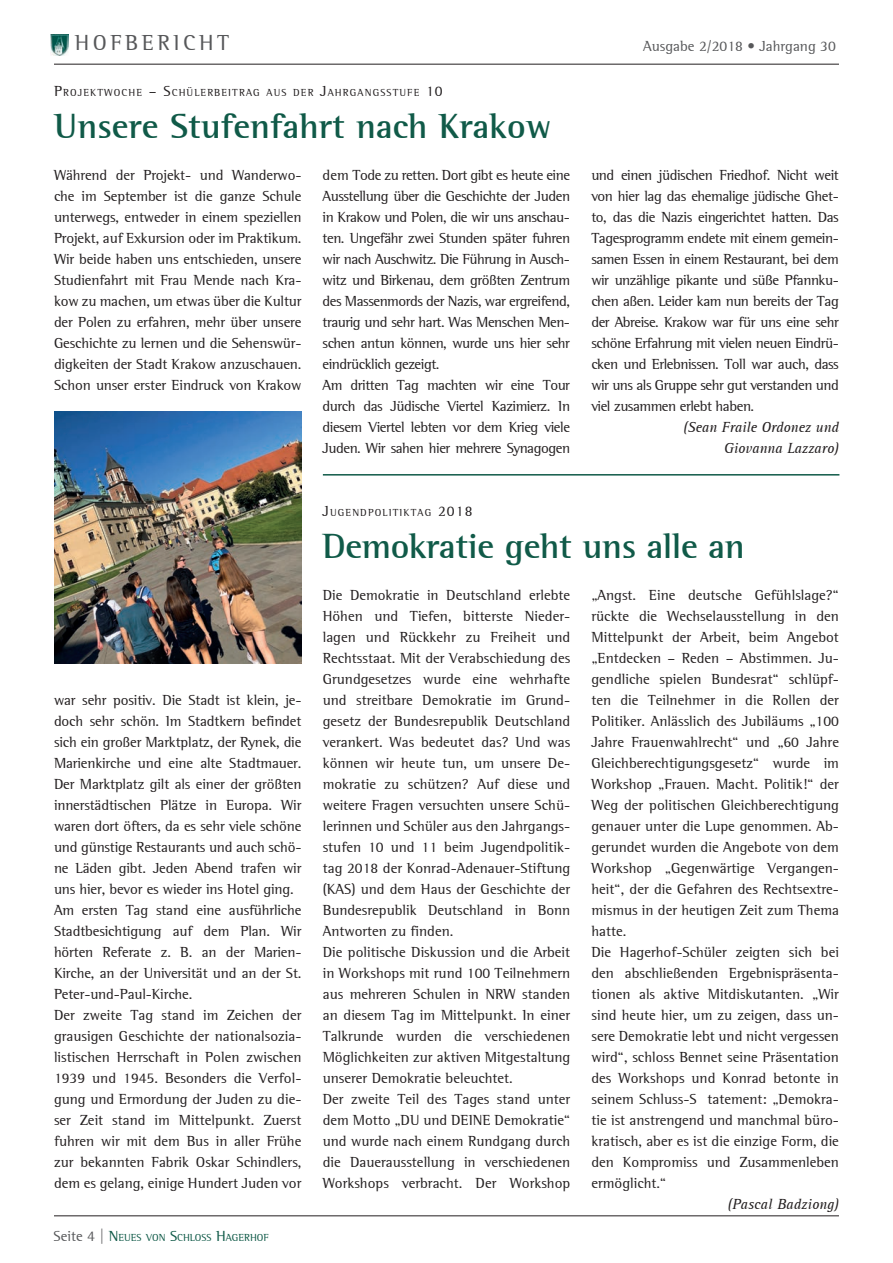
<style>
.page{position:relative;width:893px;height:1263px;background:#fff}
.page>*{position:absolute;margin:0;border:0;box-sizing:border-box;transform-origin:0 0}
.t1{font:700 36px "AT Rotis Semi Serif";color:#105a48}
.t2{font:22.35px "AT Rotis Semi Serif";letter-spacing:.16em;color:#57585a}
.t3{font:15px/21px "AT Rotis Semi Serif";color:#231f20}
.t4{font:15px/21px "AT Rotis Semi Serif";letter-spacing:-.03em;color:#231f20}
.t5{font:italic 15px/21px "AT Rotis Serif";letter-spacing:-.01em;color:#231f20;text-align:right}
.t6{font:15px "AT Rotis Semi Serif";color:#57585a}
.t7{font:10.5px "AT Rotis Semi Serif";letter-spacing:.105em;color:#231f20}
.t8{font:10.5px "AT Rotis Semi Serif";color:#105a48}
.s1{font-size:15px}
.s2{font-size:15px;color:#57585a}
</style>
<div class="page">
<hr style="left:54px;top:64px;width:785px;height:1px;background:#231f20">
<img style="left:51px;top:35px;width:17px;height:20px">
<hr style="left:54px;top:1215px;width:785px;height:1px;background:#231f20">
<hr style="left:323px;top:474px;width:516px;height:2px;background:#105a48">
<img style="left:54px;top:411px;width:247px;height:252px">
<h2 class="t2" style="left:75px;top:30px;width:156px">HOFBERICHT</h2>
<p class="t6" style="left:643px;top:38px;width:194px">Ausgabe 2/2018 • Jahrgang 30</p>
<p class="t7" style="left:54px;top:86px;width:390px"><span class="s1">P</span>ROJEKTWOCHE <span class="s1">– S</span>CHÜLERBEITRAG AUS DER <span class="s1">J</span>AHRGANGSSTUFE <span class="s1">10</span></p>
<h1 class="t1" style="left:54px;top:104px;width:499px">Unsere Stufenfahrt nach Krakow</h1>
<p class="t3" style="left:54px;top:164px;width:249px;text-align:justify">Während der Projekt- und Wanderwo&shy;che im September ist die ganze Schule unterwegs, entweder in einem speziellen Projekt, auf Exkursion oder im Praktikum.<br>Wir beide haben uns entschieden, unsere Studienfahrt mit Frau Mende nach Kra&shy;kow zu machen, um etwas über die Kultur der Polen zu erfahren, mehr über unsere Geschichte zu lernen und die Sehenswür&shy;digkeiten der Stadt Krakow anzuschauen.<br>Schon unser erster Eindruck von Krakow</p>
<p class="t4" style="left:323px;top:164px;width:249px">dem Tode zu retten. Dort gibt es heute eine Ausstellung über die Geschichte der Juden in Krakow und Polen, die wir uns anschau&shy;ten. Ungefähr zwei Stunden später fuhren wir nach Auschwitz. Die Führung in Ausch&shy;witz und Birkenau, dem größten Zentrum des Massenmords der Nazis, war ergreifend, traurig und sehr hart. Was Menschen Men&shy;schen antun können, wurde uns hier sehr eindrücklich gezeigt.<br>Am dritten Tag machten wir eine Tour durch das Jüdische Viertel Kazimierz. In diesem Viertel lebten vor dem Krieg viele Juden. Wir sahen hier mehrere Synagogen</p>
<p class="t3" style="left:591px;top:164px;width:249px;text-align:justify">und einen jüdischen Friedhof. Nicht weit von hier lag das ehemalige jüdische Ghet&shy;to, das die Nazis eingerichtet hatten. Das Tagesprogramm endete mit einem gemein&shy;samen Essen in einem Restaurant, bei dem wir unzählige pikante und süße Pfannku&shy;chen aßen. Leider kam nun bereits der Tag der Abreise. Krakow war für uns eine sehr schöne Erfahrung mit vielen neuen Eindrü&shy;cken und Erlebnissen. Toll war auch, dass wir uns als Gruppe sehr gut verstanden und viel zusammen erlebt haben.</p>
<p class="t5" style="left:683px;top:417px;width:158px">(Sean Fraile Ordonez und<br>Giovanna Lazzaro)</p>
<p class="t3" style="left:54px;top:689px;width:249px">war sehr positiv. Die Stadt ist klein, je&shy;doch sehr schön. Im Stadtkern befindet sich ein großer Marktplatz, der Rynek, die Marienkirche und eine alte Stadtmauer.<br>Der Marktplatz gilt als einer der größten innerstädtischen Plätze in Europa. Wir waren dort öfters, da es sehr viele schöne und günstige Restaurants und auch schö&shy;ne Läden gibt. Jeden Abend trafen wir uns hier, bevor es wieder ins Hotel ging.<br>Am ersten Tag stand eine ausführliche Stadtbesichtigung auf dem Plan. Wir hörten Referate z. B. an der Marien-Kirche, an der Universität und an der St.<br>Peter-und-Paul-Kirche.<br>Der zweite Tag stand im Zeichen der grausigen Geschichte der nationalsozia&shy;listischen Herrschaft in Polen zwischen 1939 und 1945. Besonders die Verfol&shy;gung und Ermordung der Juden zu die&shy;ser Zeit stand im Mittelpunkt. Zuerst fuhren wir mit dem Bus in aller Frühe zur bekannten Fabrik Oskar Schindlers, dem es gelang, einige Hundert Juden vor</p>
<p class="t8" style="left:54px;top:1231px;width:217px"><span class="s2">Seite 4 |</span> <span class="s1">N</span>EUES VON <span class="s1">S</span>CHLOSS <span class="s1">H</span>AGERHOF</p>
<p class="t7" style="left:323px;top:506px;width:151px"><span class="s1">J</span>UGENDPOLITIKTAG <span class="s1">2018</span></p>
<h1 class="t1" style="left:323px;top:524px;width:424px">Demokratie geht uns alle an</h1>
<p class="t3" style="left:591px;top:584px;width:249px">„Angst. Eine deutsche Gefühlslage?“ rückte die Wechselausstellung in den Mittelpunkt der Arbeit, beim Angebot „Entdecken – Reden – Abstimmen. Ju&shy;gendliche spielen Bundesrat“ schlüpf&shy;ten die Teilnehmer in die Rollen der Politiker. Anlässlich des Jubiläums „100<br>Jahre Frauenwahlrecht“ und „60 Jahre Gleichberechtigungsgesetz“ wurde im Workshop „Frauen. Macht. Politik!“ der Weg der politischen Gleichberechtigung genauer unter die Lupe genommen. Ab&shy;gerundet wurden die Angebote von dem Workshop „Gegenwärtige Vergangen&shy;heit“, der die Gefahren des Rechtsextre&shy;mismus in der heutigen Zeit zum Thema hatte.<br>Die Hagerhof-Schüler zeigten sich bei den abschließenden Ergebnispräsenta&shy;tionen als aktive Mitdiskutanten. „Wir sind heute hier, um zu zeigen, dass un&shy;sere Demokratie lebt und nicht vergessen wird“, schloss Bennet seine Präsentation des Workshops und Konrad betonte in seinem Schluss-S tatement: „Demokra&shy;tie ist anstrengend und manchmal büro&shy;kratisch, aber es ist die einzige Form, die den Kompromiss und Zusammenleben ermöglicht.“</p>
<p class="t5" style="left:727px;top:1194px;width:113px">(Pascal Badziong)</p>
<p class="t3" style="left:323px;top:584px;width:249px">Die Demokratie in Deutschland erlebte Höhen und Tiefen, bitterste Nieder&shy;lagen und Rückkehr zu Freiheit und Rechtsstaat. Mit der Verabschiedung des Grundgesetzes wurde eine wehrhafte und streitbare Demokratie im Grund&shy;gesetz der Bundesrepublik Deutschland verankert. Was bedeutet das? Und was können wir heute tun, um unsere De&shy;mokratie zu schützen? Auf diese und weitere Fragen versuchten unsere Schü&shy;lerinnen und Schüler aus den Jahrgangs&shy;stufen 10 und 11 beim Jugendpolitik&shy;tag 2018 der Konrad-Adenauer-Stiftung (KAS) und dem Haus der Geschichte der Bundesrepublik Deutschland in Bonn Antworten zu finden.<br>Die politische Diskussion und die Arbeit in Workshops mit rund 100 Teilnehmern aus mehreren Schulen in NRW standen an diesem Tag im Mittelpunkt. In einer Talkrunde wurden die verschiedenen Möglichkeiten zur aktiven Mitgestaltung unserer Demokratie beleuchtet.<br>Der zweite Teil des Tages stand unter dem Motto „DU und DEINE Demokratie“ und wurde nach einem Rundgang durch die Dauerausstellung in verschiedenen Workshops verbracht. Der Workshop</p>
</div>
